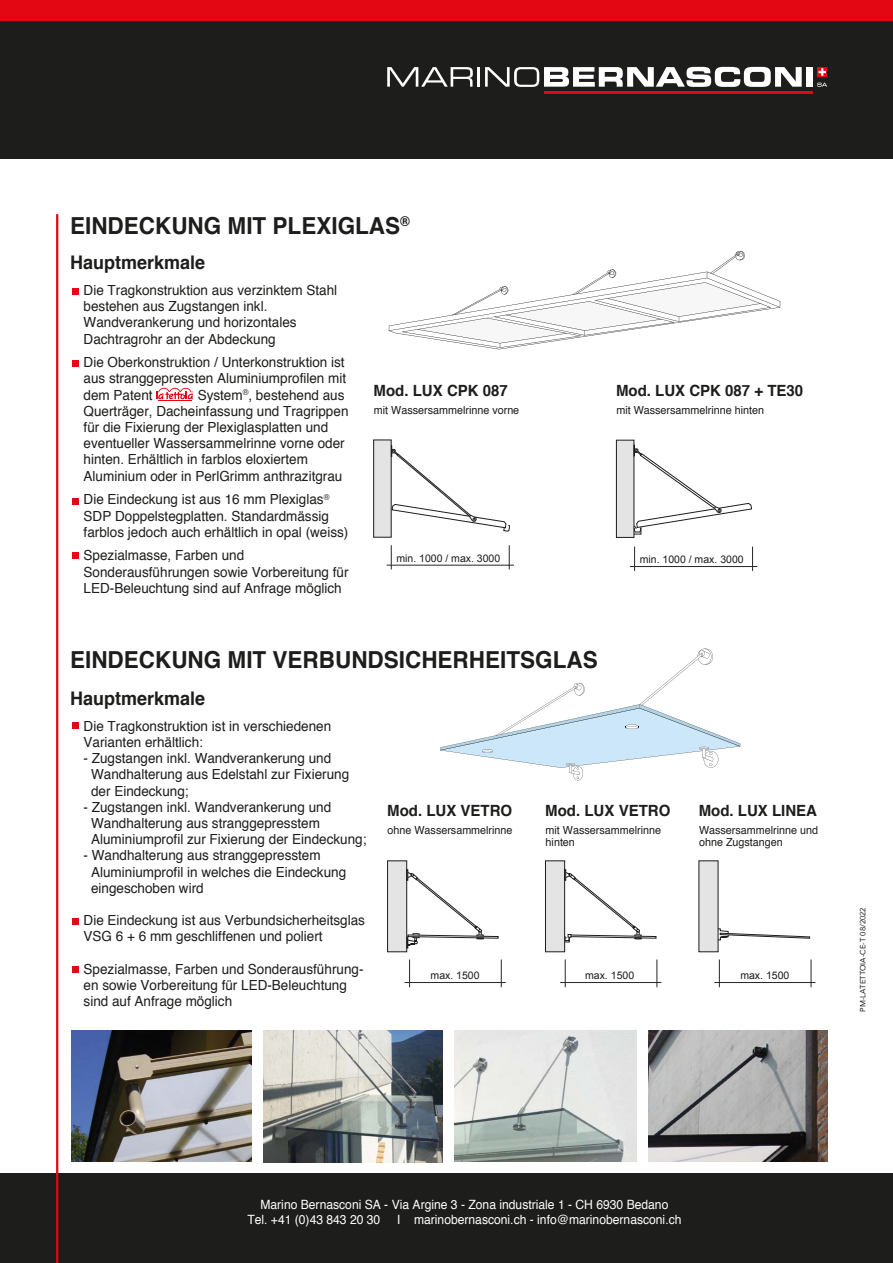
<style>
.page{position:relative;width:893px;height:1263px;background:#fff}
.page>*{position:absolute;margin:0;border:0;box-sizing:border-box;transform-origin:0 0}
.t1{font:700 23.4px "Helvetica";color:#1d1d1b;scale:.96 1}
.t2{font:700 18.75px "Helvetica";color:#1d1d1b;scale:.96 1}
.t3{font:700 15.45px "Helvetica";color:#1d1d1b}
.t4{font:13.95px/16.2px "Helvetica";color:#1d1d1b}
.t5{font:12.75px/14.5px "Helvetica";color:#fff;scale:.95 1}
.t6{font:11.1px/12.3px "Helvetica";color:#1d1d1b}
.t7{font:10.5px "Arial";color:#1d1d1b}
.t8{font:7.65px "Avenir";color:#1d1d1b}
</style>
<div class="page">
<div style="left:0;top:1174px;width:893px;height:89px;background:#1d1d1b"></div>
<div style="left:0;top:0;width:893px;height:21px;background:#e30613"></div>
<div style="left:0;top:21px;width:893px;height:137px;background:#1d1d1b"></div>
<svg style="left:509px;top:545px;width:1px;height:24px"></svg>
<hr style="left:387px;top:565px;width:127px;height:1px;background:#272627">
<svg style="left:391px;top:545px;width:1px;height:24px"></svg>
<svg style="left:752px;top:547px;width:1px;height:24px"></svg>
<hr style="left:630px;top:566px;width:127px;height:1px;background:#272627">
<svg style="left:634px;top:547px;width:1px;height:24px"></svg>
<svg style="left:440px;top:649px;width:300px;height:131px"></svg>
<svg style="left:389px;top:251px;width:391px;height:98px"></svg>
<svg style="left:387px;top:67px;width:86px;height:20px"></svg>
<hr style="left:477px;top:67px;width:3px;height:20px;background:#fff">
<svg style="left:485px;top:67px;width:317px;height:20px"></svg>
<div style="left:806px;top:67px;width:6px;height:20px;background:#fff"></div>
<hr style="left:544px;top:91px;width:268px;height:3px;background:#e30613">
<svg style="left:817px;top:83px;width:10px;height:4px"></svg>
<div style="left:817px;top:67px;width:10px;height:10px;background:#e30613"></div>
<svg style="left:818px;top:68px;width:8px;height:8px"></svg>
<hr style="left:56px;top:214px;width:2px;height:1049px;background:#e30613">
<svg style="left:72px;top:360px;width:6px;height:6px"></svg>
<svg style="left:72px;top:288px;width:6px;height:6px"></svg>
<svg style="left:72px;top:498px;width:6px;height:6px"></svg>
<svg style="left:72px;top:552px;width:6px;height:6px"></svg>
<svg style="left:72px;top:723px;width:6px;height:6px"></svg>
<svg style="left:72px;top:967px;width:6px;height:6px"></svg>
<svg style="left:72px;top:918px;width:6px;height:6px"></svg>
<img style="left:455px;top:1031px;width:182px;height:131px">
<img style="left:649px;top:1031px;width:179px;height:131px">
<img style="left:264px;top:1031px;width:178px;height:131px">
<img style="left:72px;top:1031px;width:179px;height:130px">
<svg style="left:373px;top:439px;width:137px;height:99px"></svg>
<svg style="left:616px;top:440px;width:136px;height:98px"></svg>
<svg style="left:811px;top:959px;width:1px;height:28px"></svg>
<hr style="left:714px;top:982px;width:101px;height:1px;background:#272627">
<svg style="left:719px;top:959px;width:1px;height:28px"></svg>
<svg style="left:698px;top:860px;width:112px;height:92px"></svg>
<svg style="left:657px;top:959px;width:1px;height:28px"></svg>
<hr style="left:560px;top:982px;width:101px;height:1px;background:#272627">
<svg style="left:565px;top:959px;width:1px;height:28px"></svg>
<svg style="left:545px;top:860px;width:112px;height:92px"></svg>
<svg style="left:501px;top:959px;width:1px;height:28px"></svg>
<hr style="left:404px;top:982px;width:102px;height:1px;background:#272627">
<svg style="left:409px;top:959px;width:1px;height:28px"></svg>
<svg style="left:387px;top:860px;width:112px;height:92px"></svg>
<svg style="left:156px;top:388px;width:37px;height:13px"></svg>
<h1 class="t1" style="left:70px;top:207px;width:355px">EINDECKUNG MIT PLEXIGLAS<sup>®</sup></h1>
<h2 class="t2" style="left:70px;top:247px;width:142px">Hauptmerkmale</h2>
<p class="t4" style="left:84px;top:282px;width:255px">Die Tragkonstruktion aus verzinktem Stahl bestehen aus Zugstangen inkl.<br>Wandverankerung und horizontales Dachtragrohr an der Abdeckung</p>
<p class="t4" style="left:84px;top:355px;width:264px;text-align:justify">Die Oberkonstruktion / Unterkonstruktion ist aus stranggepressten Aluminiumprofilen mit dem Patent</p>
<p class="t4" style="left:84px;top:387px;width:266px;text-indent:114px">System<sup>®</sup>, bestehend aus Querträger, Dacheinfassung und Tragrippen für die Fixierung der Plexiglasplatten und eventueller Wassersammelrinne vorne oder hinten. Erhältlich in farblos eloxiertem Aluminium oder in PerlGrimm anthrazitgrau</p>
<p class="t4" style="left:84px;top:492px;width:266px">Die Eindeckung ist aus 16 mm Plexiglas<sup>®<br></sup>SDP Doppelstegplatten. Standardmässig farblos jedoch auch erhältlich in opal (weiss)</p>
<p class="t4" style="left:84px;top:548px;width:266px">Spezialmasse, Farben und<br>Sonderausführungen sowie Vorbereitung für<br>LED-Beleuchtung sind auf Anfrage möglich</p>
<p class="t3" style="left:374px;top:378px;width:136px">Mod. LUX CPK 087</p>
<p class="t6" style="left:374px;top:404px;width:147px">mit Wassersammelrinne vorne</p>
<p class="t3" style="left:616px;top:378px;width:189px">Mod. LUX CPK 087 + TE30</p>
<p class="t6" style="left:616px;top:404px;width:149px">mit Wassersammelrinne hinten</p>
<p class="t7" style="left:396px;top:551px;width:105px">min. 1000 / max. 3000</p>
<p class="t7" style="left:640px;top:553px;width:105px">min. 1000 / max. 3000</p>
<h1 class="t1" style="left:70px;top:641px;width:551px">EINDECKUNG MIT VERBUNDSICHERHEITSGLAS</h1>
<h2 class="t2" style="left:70px;top:683px;width:142px">Hauptmerkmale</h2>
<p class="t4" style="left:84px;top:718px;width:249px">Die Tragkonstruktion ist in verschiedenen<br>Varianten erhältlich:</p>
<p class="t4" style="left:91px;top:751px;width:260px;text-indent:-8px">- Zugstangen inkl. Wandverankerung und<br>Wandhalterung aus Edelstahl zur Fixierung der Eindeckung;</p>
<p class="t4" style="left:91px;top:799px;width:277px;text-indent:-8px">- Zugstangen inkl. Wandverankerung und<br>Wandhalterung aus stranggepresstem<br>Aluminiumprofil zur Fixierung der Eindeckung;</p>
<p class="t4" style="left:91px;top:848px;width:257px;text-indent:-8px">- Wandhalterung aus stranggepresstem<br>Aluminiumprofil in welches die Eindeckung eingeschoben wird</p>
<p class="t4" style="left:84px;top:913px;width:283px">Die Eindeckung ist aus Verbundsicherheitsglas<br>VSG 6 + 6 mm geschliffenen und poliert</p>
<p class="t4" style="left:84px;top:961px;width:281px">Spezialmasse, Farben und Sonderausführung&shy;en sowie Vorbereitung für LED-Beleuchtung sind auf Anfrage möglich</p>
<p class="t3" style="left:387px;top:798px;width:127px">Mod. LUX VETRO</p>
<p class="t6" style="left:388px;top:824px;width:127px">ohne Wassersammelrinne</p>
<p class="t7" style="left:431px;top:968px;width:51px">max. 1500</p>
<p class="t3" style="left:545px;top:798px;width:127px">Mod. LUX VETRO</p>
<p class="t6" style="left:546px;top:824px;width:117px">mit Wassersammelrinne hinten</p>
<p class="t3" style="left:699px;top:798px;width:120px">Mod. LUX LINEA</p>
<p class="t6" style="left:699px;top:824px;width:121px">Wassersammelrinne und ohne Zugstangen</p>
<p class="t7" style="left:585px;top:968px;width:51px">max. 1500</p>
<p class="t7" style="left:740px;top:968px;width:51px">max. 1500</p>
<p class="t8" style="left:857px;top:1012px;width:106px;rotate:-90deg">PM-LATETTOIA-CE-T 08/2022</p>
<p class="t5" style="left:247px;top:1198px;width:445px;text-indent:13px">Marino Bernasconi SA - Via Argine 3 - Zona industriale 1 - CH 6930 Bedano<br>Tel. +41 (0)43 843 20 30</p>
<p class="t5" style="left:397px;top:1212px;width:301px">І marinobernasconi.ch - info@marinobernasconi.ch</p>
</div>
